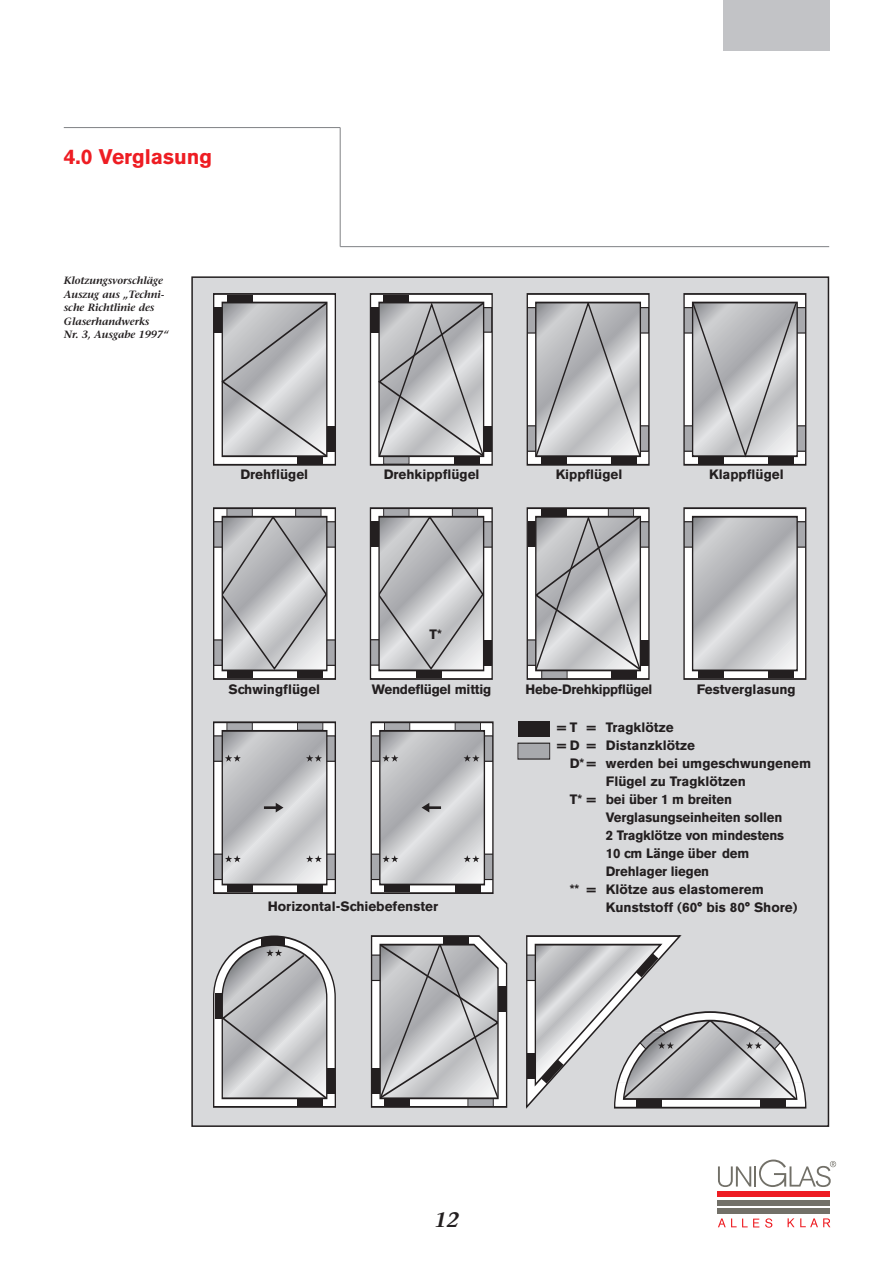
<style>
.page{position:relative;width:893px;height:1263px;background:#fff}
.page>*{position:absolute;margin:0;border:0;box-sizing:border-box;transform-origin:0 0}
.t1{font:700 21px "Akzidenz Grotesk BE";color:#ee1d23}
.t2{font:italic 600 21px "Stone Serif";color:#231f20}
.t3{font:700 13.5px "Akzidenz Grotesk BE";color:#231f20}
.t4{font:italic 600 10.5px/13.5px "Stone Serif";letter-spacing:-.01em;color:#231f20}
</style>
<div class="page">
<div style="left:194px;top:279px;width:632px;height:845px;background:#d8d9db"></div>
<div style="left:213px;top:293px;width:123px;height:173px;border:2px solid #231f20"></div>
<svg style="left:214px;top:294px;width:121px;height:171px;background:#bbbbbd"></svg>
<svg style="left:684px;top:294px;width:122px;height:171px;background:#bababc"></svg>
<svg style="left:370px;top:294px;width:122px;height:171px;background:#b5b5b7"></svg>
<svg style="left:529px;top:296px;width:118px;height:167px;background:#c6c7c9"></svg>
<div style="left:527px;top:426px;width:9px;height:25px;background:#a8a9ad"></div>
<div style="left:527px;top:425px;width:9px;height:27px;border:1px solid #231f20"></div>
<div style="left:611px;top:457px;width:25px;height:7px;background:#231f20"></div>
<div style="left:640px;top:308px;width:9px;height:25px;background:#a8a9ad"></div>
<div style="left:639px;top:307px;width:10px;height:26px;border:1px solid #231f20"></div>
<div style="left:542px;top:457px;width:25px;height:7px;background:#231f20"></div>
<div style="left:640px;top:426px;width:9px;height:25px;background:#a8a9ad"></div>
<div style="left:639px;top:425px;width:10px;height:27px;border:1px solid #231f20"></div>
<div style="left:526px;top:293px;width:124px;height:173px;border:2px solid #231f20"></div>
<div style="left:535px;top:302px;width:106px;height:155px;border:2px solid #231f20"></div>
<svg style="left:216px;top:510px;width:117px;height:167px;background:#c1c2c4"></svg>
<div style="left:227px;top:671px;width:25px;height:7px;background:#231f20"></div>
<div style="left:213px;top:507px;width:123px;height:173px;border:2px solid #231f20"></div>
<div style="left:221px;top:516px;width:107px;height:155px;border:2px solid #231f20"></div>
<svg style="left:373px;top:510px;width:117px;height:167px;background:#c0c0c3"></svg>
<div style="left:370px;top:507px;width:123px;height:173px;border:2px solid #231f20"></div>
<div style="left:378px;top:516px;width:106px;height:155px;border:2px solid #231f20"></div>
<svg style="left:686px;top:510px;width:117px;height:167px;background:#c8c9cb"></svg>
<div style="left:683px;top:507px;width:123px;height:173px;border:2px solid #231f20"></div>
<div style="left:692px;top:516px;width:106px;height:155px;border:2px solid #231f20"></div>
<svg style="left:529px;top:510px;width:118px;height:167px;background:#bdbdbf"></svg>
<div style="left:541px;top:509px;width:25px;height:8px;background:#231f20"></div>
<div style="left:526px;top:507px;width:124px;height:173px;border:2px solid #231f20"></div>
<div style="left:535px;top:516px;width:106px;height:155px;border:2px solid #231f20"></div>
<div style="left:213px;top:721px;width:123px;height:173px;border:2px solid #231f20"></div>
<svg style="left:214px;top:722px;width:121px;height:171px;background:#bbbcbe"></svg>
<div style="left:370px;top:721px;width:124px;height:173px;border:2px solid #231f20"></div>
<svg style="left:371px;top:722px;width:122px;height:171px;background:#bababd"></svg>
<svg style="left:212px;top:935px;width:124px;height:174px;background:#b8b8ba"></svg>
<svg style="left:370px;top:934px;width:138px;height:175px;background:#bababc"></svg>
<svg style="left:525px;top:934px;width:282px;height:177px;background:#c6c7c8"></svg>
<div style="left:518px;top:721px;width:32px;height:16px;background:#231f20"></div>
<div style="left:518px;top:743px;width:32px;height:16px;background:#a8a9ad"></div>
<div style="left:517px;top:743px;width:33px;height:16px;border:1px solid #231f20"></div>
<div style="left:723px;top:0;width:106px;height:51px;background:#c2c3c6"></div>
<div style="left:718px;top:1191px;width:112px;height:5px;background:#ee1d23"></div>
<div style="left:718px;top:1200px;width:112px;height:5px;background:#727068"></div>
<div style="left:718px;top:1208px;width:112px;height:6px;background:#727068"></div>
<svg style="left:718px;top:1218px;width:41px;height:9px"></svg>
<svg style="left:765px;top:1218px;width:7px;height:10px"></svg>
<svg style="left:788px;top:1218px;width:6px;height:9px"></svg>
<svg style="left:800px;top:1218px;width:30px;height:9px"></svg>
<svg style="left:718px;top:1166px;width:33px;height:21px"></svg>
<hr style="left:754px;top:1166px;width:2px;height:20px;background:#727068">
<svg style="left:759px;top:1159px;width:77px;height:28px"></svg>
<hr style="left:340px;top:128px;width:1px;height:119px;background:#808285">
<hr style="left:340px;top:246px;width:489px;height:1px;background:#808285">
<hr style="left:64px;top:127px;width:276px;height:1px;background:#808285">
<h1 class="t1" style="left:64px;top:148px;width:150px">4.0 Verglasung</h1>
<p class="t4" style="left:64px;top:275px;width:106px">Klotzungsvorschläge<br>Auszug aus „Techni&shy;sche Richtlinie des<br>Glaserhandwerks<br>Nr. 3, Ausgabe 1997“</p>
<p class="t3" style="left:240px;top:469px;width:69px">Drehflügel</p>
<p class="t3" style="left:384px;top:469px;width:97px">Drehkippflügel</p>
<p class="t3" style="left:556px;top:469px;width:68px">Kippflügel</p>
<p class="t3" style="left:709px;top:469px;width:76px">Klappflügel</p>
<p class="t3" style="left:228px;top:684px;width:93px">Schwingflügel</p>
<p class="t3" style="left:429px;top:629px;width:14px">T*</p>
<p class="t3" style="left:372px;top:684px;width:121px">Wendeflügel mittig</p>
<p class="t3" style="left:525px;top:684px;width:128px">Hebe-Drehkippflügel</p>
<p class="t3" style="left:697px;top:684px;width:100px">Festverglasung</p>
<p class="t3" style="left:268px;top:901px;width:172px">Horizontal-Schiebefenster</p>
<p class="t3" style="left:557px;top:722px;width:118px">= T = Tragklötze</p>
<p class="t3" style="left:557px;top:740px;width:140px">= D = Distanzklötze</p>
<p class="t3" style="left:570px;top:758px;width:243px">D* = werden bei umgeschwungenem</p>
<p class="t3" style="left:606px;top:776px;width:141px">Flügel zu Tragklötzen</p>
<p class="t3" style="left:570px;top:794px;width:164px">T* = bei über 1 m breiten</p>
<p class="t3" style="left:606px;top:812px;width:178px">Verglasungseinheiten sollen</p>
<p class="t3" style="left:606px;top:830px;width:180px">2 Tragklötze von mindestens</p>
<p class="t3" style="left:606px;top:848px;width:145px">10 cm Länge über dem</p>
<p class="t3" style="left:606px;top:866px;width:105px">Drehlager liegen</p>
<p class="t3" style="left:570px;top:884px;width:195px">** = Klötze aus elastomerem</p>
<p class="t3" style="left:606px;top:902px;width:193px">Kunststoff (60° bis 80° Shore)</p>
<h1 class="t2" style="left:434px;top:1212px;width:26px">12</h1>
</div>
